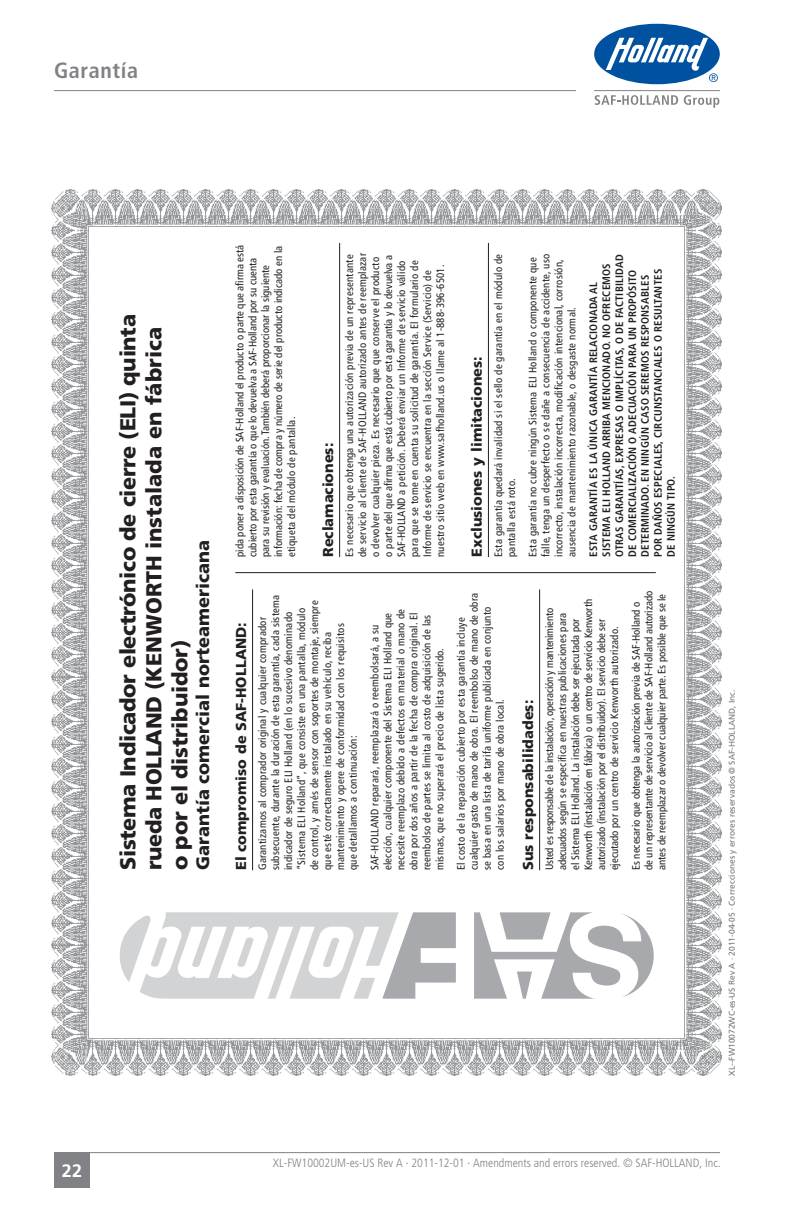
<style>
.page{position:relative;width:792px;height:1224px;background:#fff}
.page>*{position:absolute;margin:0;border:0;box-sizing:border-box;transform-origin:0 0}
.t1{font:700 condensed 22px "Frutiger LT Std";letter-spacing:.03em;color:#808285}
.t2{font:900 21.6px/26px "Frutiger LT Std";letter-spacing:-.015em;color:#231f20}
.t3{font:900 18px "Frutiger LT Std";color:#231f20}
.t4{font:700 18px "Frutiger LT Std";color:#fff}
.t5{font:900 14.4px "Frutiger LT Std";color:#231f20}
.t6{font:300 condensed 12px "Frutiger LT Std";color:#808285}
.t7{font:condensed 10.8px/13px "Frutiger LT Std";letter-spacing:.02em;color:#231f20}
.t8{font:condensed 10.8px/13px "Frutiger LT Std";color:#231f20}
.t9{font:condensed 10.8px/13px "Frutiger LT Std";letter-spacing:-.005em;color:#231f20}
.t10{font:700 condensed 10.8px/13px "Frutiger LT Std";letter-spacing:.02em;color:#231f20}
.t11{font:8.4px "Frutiger LT Std";color:#787778}
</style>
<div class="page">
<hr style="left:54px;top:90px;width:522px;height:1px;background:#808285">
<div style="left:594px;top:24px;width:126px;height:60px;background:#0052a0;border-radius:50%"></div>
<svg style="left:606px;top:38px;width:112px;height:44px"></svg>
<svg style="left:595px;top:95px;width:83px;height:10px"></svg>
<svg style="left:684px;top:95px;width:35px;height:13px"></svg>
<hr style="left:594px;top:90px;width:126px;height:1px;background:#808285">
<hr style="left:54px;top:1152px;width:666px;height:1px;background:#808285">
<div style="left:54px;top:1152px;width:36px;height:36px;background:#808285"></div>
<img style="left:52px;top:1035px;width:41px;height:40px">
<img style="left:52px;top:231px;width:37px;height:804px">
<img style="left:52px;top:190px;width:41px;height:41px">
<img style="left:93px;top:189px;width:587px;height:38px">
<img style="left:680px;top:190px;width:41px;height:41px">
<img style="left:684px;top:231px;width:37px;height:804px">
<img style="left:680px;top:1035px;width:41px;height:40px">
<img style="left:93px;top:1039px;width:587px;height:36px">
<svg style="left:474px;top:912px;width:180px;height:87px"></svg>
<svg style="left:120px;top:912px;width:336px;height:87px"></svg>
<hr style="left:235px;top:572px;width:421px;height:1px;background:#231f20">
<hr style="left:252px;top:589px;width:1px;height:281px;background:#231f20">
<hr style="left:539px;top:589px;width:1px;height:281px;background:#231f20">
<hr style="left:339px;top:243px;width:1px;height:314px;background:#231f20">
<hr style="left:488px;top:243px;width:1px;height:314px;background:#231f20">
<h1 class="t1" style="left:54px;top:61px;width:86px">Garantía</h1>
<h3 class="t4" style="left:62px;top:1163px;width:22px">22</h3>
<h2 class="t2" style="left:115px;top:870px;width:558px;rotate:-90deg">Sistema Indicador electrónico de cierre (ELI) quinta rueda HOLLAND (KENWORTH instalada en fábrica</h2>
<h3 class="t3" style="left:192px;top:870px;width:332px;rotate:-90deg">Garantía comercial norteamericana</h3>
<h2 class="t2" style="left:167px;top:870px;width:232px;rotate:-90deg">o por el distribuidor)</h2>
<p class="t8" style="left:234px;top:557px;width:314px;rotate:-90deg">pida poner a disposición de SAF-Holland el producto o parte que afirma está cubierto por esta garantía o que lo devuelva a SAF-Holland por su cuenta para su revisión y evaluación. También deberá proporcionar la siguiente información: fecha de compra y número de serie del producto indicado en la etiqueta del módulo de pantalla.</p>
<h3 class="t5" style="left:320px;top:557px;width:116px;rotate:-90deg">Reclamaciones:</h3>
<p class="t7" style="left:344px;top:557px;width:305px;rotate:-90deg">Es necesario que obtenga una autorización previa de un representante de servicio al cliente de SAF-HOLLAND autorizado antes de reemplazar o devolver cualquier pieza. Es necesario que que conserve el producto o parte del que afirma que está cubierto por esta garantía y lo devuelva a SAF-HOLLAND a petición. Deberá enviar un Informe de servicio válido para que se tome en cuenta su solicitud de garantía. El formulario de Informe de servicio se encuentra en la sección Service (Servicio) de nuestro sitio web en www.safholland.us o llame al 1-888-396-6501.</p>
<h3 class="t5" style="left:469px;top:557px;width:202px;rotate:-90deg">Exclusiones y limitaciones:</h3>
<p class="t7" style="left:492px;top:557px;width:305px;rotate:-90deg">Esta garantía quedará invalidad si el sello de garantía en el módulo de pantalla está roto.</p>
<p class="t7" style="left:527px;top:557px;width:304px;rotate:-90deg">Esta garantía no cubre ningún Sistema ELI Holland o componente que falle, tenga un desperfecto o se dañe a consecuencia de accidente, uso incorrecto, instalación incorrecta, modificación intencional, corrosión, ausencia de mantenimiento razonable, o desgaste normal.</p>
<p class="t10" style="left:587px;top:557px;width:304px;rotate:-90deg">ESTA GARANTÍA ES LA ÚNICA GARANTÍA RELACIONADA AL SISTEMA ELI HOLLAND ARRIBA MENCIONADO. NO OFRECEMOS OTRAS GARANTÍAS, EXPRESAS O IMPLÍCITAS, O DE FACTIBILIDAD DE COMERCIALIZACIÓN O ADECUACIÓN PARA UN PROPÓSITO DETERMINADO. EN NINGÚN CASO SEREMOS RESPONSABLES POR DAÑOS ESPECIALES, CIRCUNSTANCIALES O RESULTANTES DE NINGÚN TIPO.</p>
<h3 class="t5" style="left:233px;top:870px;width:249px;rotate:-90deg">El compromiso de SAF-HOLLAND:</h3>
<p class="t7" style="left:256px;top:870px;width:277px;rotate:-90deg">Garantizamos al comprador original y cualquier comprador subsecuente, durante la duración de esta garantía, cada sistema indicador de seguro ELI Holland (en lo sucesivo denominado “Sistema ELI Holland”, que consiste en una pantalla, módulo<br>de control, y arnés de sensor con soportes de montaje, siempre que esté correctamente instalado en su vehículo, reciba mantenimiento y opere de conformidad con los requisitos<br>que detallamos a continuación:</p>
<p class="t7" style="left:369px;top:870px;width:263px;rotate:-90deg">SAF-HOLLAND reparará, reemplazará o reembolsará, a su elección, cualquier componente del Sistema ELI Holland que necesite reemplazo debido a defectos en material o mano de obra por dos años a partir de la fecha de compra original. El reembolso de partes se limita al costo de adquisición de las mismas, que no superará el precio de lista sugerido.</p>
<p class="t7" style="left:455px;top:870px;width:279px;rotate:-90deg">El costo de la reparación cubierto por esta garantía incluye cualquier gasto de mano de obra. El reembolso de mano de obra se basa en una lista de tarifa uniforme publicada en conjunto con los salarios por mano de obra local.</p>
<h3 class="t5" style="left:520px;top:870px;width:172px;rotate:-90deg">Sus responsabilidades:</h3>
<p class="t9" style="left:544px;top:870px;width:273px;rotate:-90deg">Usted es responsable de la instalación, operación y mantenimiento adecuados según se especifica en nuestras publicaciones para<br>el Sistema ELI Holland. La instalación debe ser ejecutada por Kenworth (instalación en fábrica) o un centro de servicio Kenworth autorizado (instalación por el distribuidor). El servicio debe ser ejecutado por un centro de servicio Kenworth autorizado.</p>
<p class="t8" style="left:630px;top:870px;width:281px;rotate:-90deg">Es necesario que obtenga la autorización previa de SAF-Holland o de un representante de servicio al cliente de SAF-Holland autorizado antes de reemplazar o devolver cualquier parte. Es posible que se le</p>
<p class="t11" style="left:728px;top:1076px;width:388px;rotate:-90deg">XL--FW10072WC-es-US Rev A · 2011-04-05 · Correcciones y errores reservados © SAF-HOLLAND, Inc.</p>
<p class="t6" style="left:273px;top:1156px;width:449px">XL-FW10002UM-es-US Rev A · 2011-12-01 · Amendments and errors reserved. © SAF-HOLLAND, Inc.</p>
</div>
